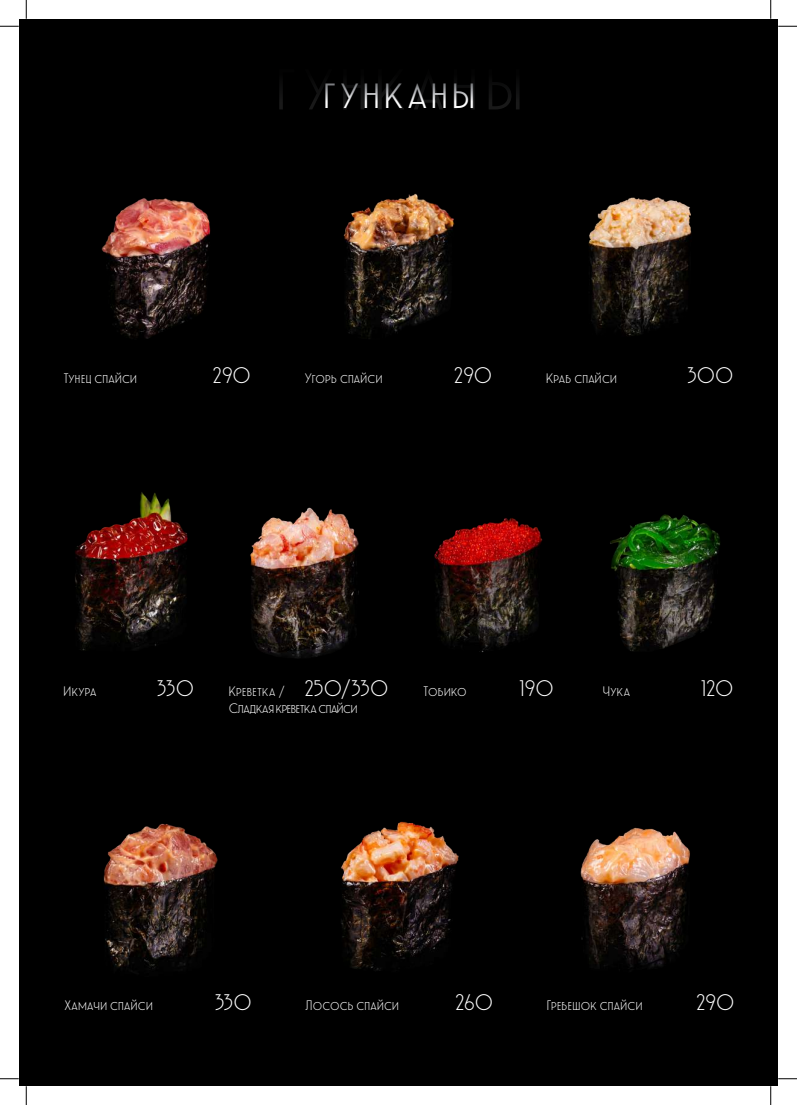
<style>
.page{position:relative;width:797px;height:1105px;background:#fff}
.page>*{position:absolute;margin:0;border:0;box-sizing:border-box;transform-origin:0 0}
.t1{font:500 57.5px "Waverly CF";letter-spacing:.115em;color:#fff}
.t2{font:500 35px "Waverly CF";letter-spacing:.12em;color:#fff}
.t3{font:300 22.5px "Waverly CF";color:#fff}
.t4{font:300 13.75px "Waverly CF";letter-spacing:.02em;color:#fff}
.t5{font:300 13.75px/16.5px "Waverly CF";letter-spacing:-.02em;color:#fff}
.s1{font-size:22.5px}
</style>
<div class="page">
<div style="left:19px;top:19px;width:758px;height:1067px;background:#000"></div>
<img style="left:101px;top:198px;width:110px;height:141px">
<img style="left:343px;top:193px;width:112px;height:146px">
<img style="left:588px;top:197px;width:104px;height:139px">
<img style="left:75px;top:492px;width:113px;height:159px">
<img style="left:580px;top:827px;width:110px;height:141px">
<img style="left:434px;top:518px;width:109px;height:134px">
<img style="left:610px;top:514px;width:110px;height:137px">
<img style="left:103px;top:823px;width:115px;height:149px">
<img style="left:341px;top:821px;width:118px;height:150px">
<img style="left:250px;top:507px;width:109px;height:151px">
<svg style="left:0;top:25px;width:19px;height:2px"></svg>
<svg style="left:778px;top:25px;width:19px;height:2px"></svg>
<svg style="left:0;top:1078px;width:19px;height:1px"></svg>
<svg style="left:778px;top:1078px;width:19px;height:1px"></svg>
<svg style="left:25px;top:0;width:2px;height:19px"></svg>
<svg style="left:25px;top:1086px;width:2px;height:19px"></svg>
<svg style="left:770px;top:0;width:1px;height:19px"></svg>
<svg style="left:770px;top:1086px;width:1px;height:19px"></svg>
<h1 class="t1" style="left:276px;top:51px;width:249px">ГУНКАНЫ</h1>
<h2 class="t2" style="left:323px;top:73px;width:153px">ГУНКАНЫ</h2>
<p class="t4" style="left:63px;top:369px;width:75px">Тунец спайси</p>
<h3 class="t3" style="left:213px;top:360px;width:39px">290</h3>
<p class="t4" style="left:305px;top:369px;width:79px">Угорь спайси</p>
<h3 class="t3" style="left:454px;top:360px;width:39px">290</h3>
<p class="t4" style="left:546px;top:369px;width:72px">Краб спайси</p>
<h3 class="t3" style="left:687px;top:360px;width:48px">300</h3>
<p class="t5" style="left:229px;top:683px;width:161px">Креветка / <span class="s1">250/330<br></span>Сладкая креветка спайси</p>
<p class="t4" style="left:423px;top:682px;width:45px">Тобико</p>
<h3 class="t3" style="left:519px;top:673px;width:36px">190</h3>
<p class="t4" style="left:63px;top:682px;width:35px">Икура</p>
<h3 class="t3" style="left:157px;top:673px;width:39px">330</h3>
<p class="t4" style="left:603px;top:682px;width:29px">Чука</p>
<h3 class="t3" style="left:700px;top:673px;width:34px">120</h3>
<p class="t4" style="left:64px;top:996px;width:90px">Хамачи спайси</p>
<h3 class="t3" style="left:215px;top:987px;width:39px">330</h3>
<p class="t4" style="left:305px;top:996px;width:95px">Лосось спайси</p>
<h3 class="t3" style="left:455px;top:987px;width:39px">260</h3>
<p class="t4" style="left:547px;top:996px;width:97px">Гребешок спайси</p>
<h3 class="t3" style="left:696px;top:987px;width:39px">290</h3>
</div>
